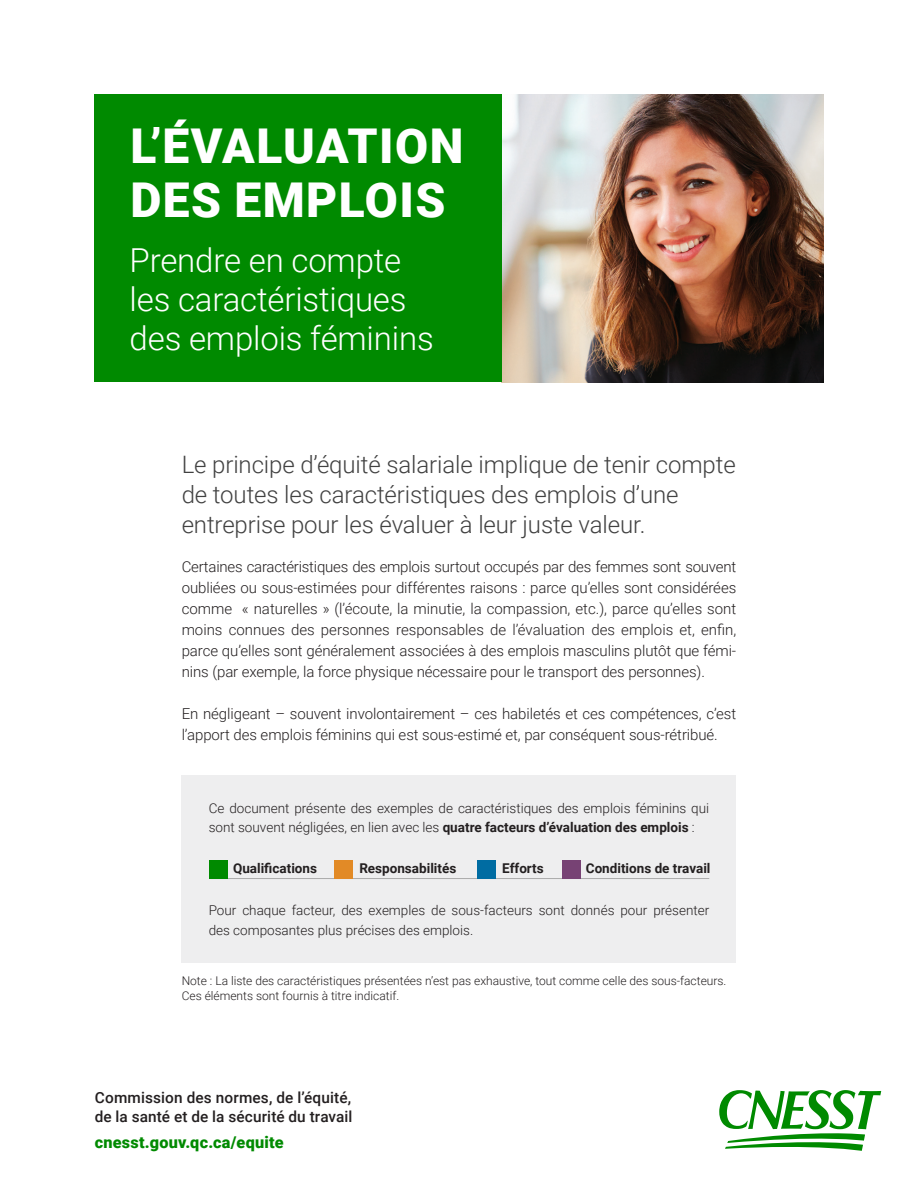
<style>
.page{position:relative;width:918px;height:1188px;background:#fff}
.page>*{position:absolute;margin:0;border:0;box-sizing:border-box;transform-origin:0 0}
.t1{font:900 48px/54px "Roboto";letter-spacing:.03em;color:#fff}
.t2{font:300 33px/39px "Roboto";letter-spacing:-.005em;color:#fff}
.t3{font:300 24px/30px "Roboto";letter-spacing:-.005em;color:#414141}
.t4{font:900 16.2px "Roboto";letter-spacing:.015em;color:#008a00}
.t5{font:500 15.3px "Roboto";letter-spacing:.01em;color:#231f20}
.t6{font:300 15px/21px "Roboto";letter-spacing:-.005em;color:#231f20;text-align:justify}
.t7{font:300 13.5px/19.5px "Roboto";color:#231f20}
.t8{font:700 13.5px "Roboto";color:#231f20}
.t9{font:300 12px/15px "Roboto";color:#231f20}
.s1{font-weight:700}
</style>
<div class="page">
<img style="left:502px;top:94px;width:322px;height:288px">
<svg style="left:719px;top:1090px;width:162px;height:61px"></svg>
<div style="left:94px;top:94px;width:408px;height:288px;background:#008a00"></div>
<div style="left:182px;top:775px;width:554px;height:188px;background:#eeeeef"></div>
<hr style="left:211px;top:878px;width:498px;height:1px;background:#acacac">
<div style="left:209px;top:860px;width:18px;height:19px;background:#008a00"></div>
<div style="left:334px;top:860px;width:19px;height:19px;background:#e28a26"></div>
<div style="left:477px;top:860px;width:19px;height:19px;background:#006ca2"></div>
<div style="left:563px;top:860px;width:18px;height:19px;background:#774274"></div>
<p class="t1" style="left:130px;top:117px;width:334px">L’ÉVALUATION<br>DES EMPLOIS</p>
<p class="t2" style="left:130px;top:239px;width:306px">Prendre en compte les caractéristiques des emplois féminins</p>
<p class="t3" style="left:182px;top:449px;width:556px">Le principe d’équité salariale implique de tenir compte de toutes les caractéristiques des emplois d’une entreprise pour les évaluer à leur juste valeur.</p>
<p class="t6" style="left:182px;top:556px;width:556px">Certaines caractéristiques des emplois surtout occupés par des femmes sont souvent oubliées ou sous-estimées pour différentes raisons : parce qu’elles sont considérées comme « naturelles » (l’écoute, la minutie, la compassion, etc.), parce qu’elles sont moins connues des personnes responsables de l’évaluation des emplois et, enfin, parce qu’elles sont généralement associées à des emplois masculins plutôt que fémi&shy;nins (par exemple, la force physique nécessaire pour le transport des personnes).</p>
<p class="t6" style="left:182px;top:703px;width:556px">En négligeant – souvent involontairement – ces habiletés et ces compétences, c’est l’apport des emplois féminins qui est sous-estimé et, par conséquent sous-rétribué.</p>
<p class="t7" style="left:209px;top:798px;width:502px">Ce document présente des exemples de caractéristiques des emplois féminins qui sont souvent négligées, en lien avec les <span class="s1">quatre facteurs d’évaluation des emplois</span> :</p>
<p class="t8" style="left:233px;top:859px;width:86px">Qualifications</p>
<p class="t8" style="left:359px;top:859px;width:98px">Responsabilités</p>
<p class="t8" style="left:502px;top:859px;width:43px">Efforts</p>
<p class="t8" style="left:586px;top:859px;width:126px">Conditions de travail</p>
<p class="t7" style="left:209px;top:900px;width:502px">Pour chaque facteur, des exemples de sous-facteurs sont donnés pour présenter des composantes plus précises des emplois.</p>
<p class="t9" style="left:182px;top:973px;width:546px">Note : La liste des caractéristiques présentées n’est pas exhaustive, tout comme celle des sous-facteurs.<br>Ces éléments sont fournis à titre indicatif.</p>
<p class="t5" style="left:95px;top:1087px;width:258px">Commission des normes, de l’équité,</p>
<p class="t5" style="left:95px;top:1106px;width:259px">de la santé et de la sécurité du travail</p>
<p class="t4" style="left:95px;top:1131px;width:191px">cnesst.gouv.qc.ca/equite</p>
</div>
